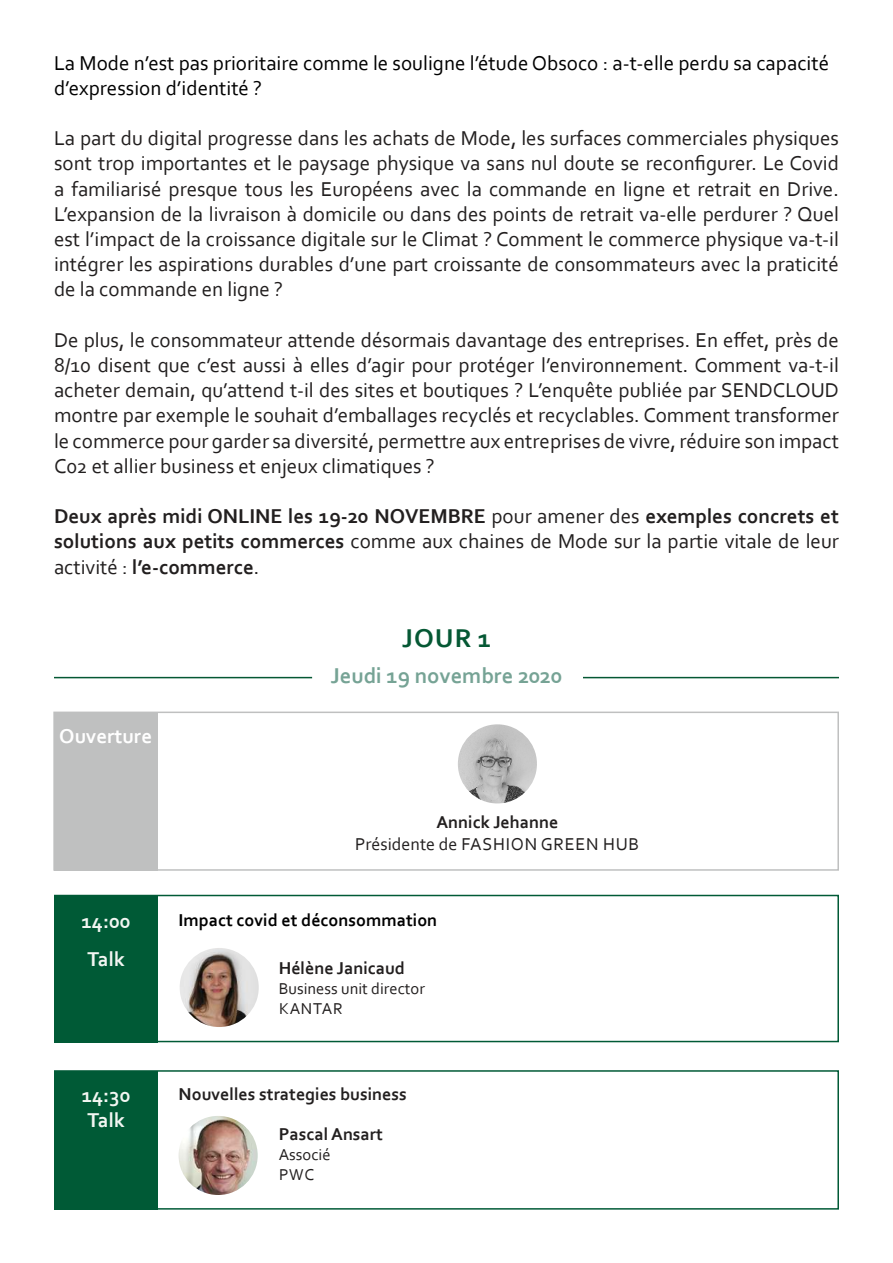
<style>
.page{position:relative;width:893px;height:1263px;background:#fff}
.page>*{position:absolute;margin:0;border:0;box-sizing:border-box;transform-origin:0 0}
.t1{font:700 27px "Corbel";color:#055834}
.t2{font:700 22.5px "Corbel";color:#76a395}
.t3{font:21px/25.2px "Corbel";color:#221f1f;text-align:justify}
.t4{font:700 21px/25.2px "Corbel";color:#221f1f;text-align:justify}
.t5{font:21px/25.2px "Corbel";color:#000}
.t6{font:700 21px/25.2px "Corbel";color:#f2f6f2}
.t7{font:700 21px "Corbel";color:#fff}
.t8{font:700 18px "Corbel";color:#221f1f}
.t9{font:700 18px "Corbel";color:#000}
.t10{font:18px "Corbel";letter-spacing:.02em;color:#221f1f}
.t11{font:16.5px/19.8px "Corbel";color:#221f1f}
.s1{font-weight:400}
</style>
<div class="page">
<hr style="left:54px;top:677px;width:258px;height:1px;background:#055834">
<hr style="left:583px;top:677px;width:256px;height:1px;background:#055834">
<div style="left:54px;top:1070px;width:785px;height:139px;border:2px solid #005a36"></div>
<div style="left:54px;top:1071px;width:103px;height:138px;background:#005a36"></div>
<img style="left:179px;top:1116px;width:79px;height:79px;border-radius:40px">
<div style="left:53px;top:711px;width:786px;height:160px;border:2px solid #bfc0c0"></div>
<div style="left:54px;top:895px;width:785px;height:147px;border:2px solid #005a36"></div>
<img style="left:180px;top:948px;width:79px;height:79px;border-radius:40px">
<div style="left:54px;top:896px;width:103px;height:146px;background:#005a36"></div>
<img style="left:458px;top:724px;width:79px;height:79px;border-radius:40px">
<div style="left:54px;top:712px;width:103px;height:159px;background:#bfc0c0"></div>
<p class="t5" style="left:54px;top:51px;width:777px">La Mode n’est pas prioritaire comme le souligne l’étude Obsoco : a-t-elle perdu sa capacité d’expression d’identité ?</p>
<p class="t3" style="left:54px;top:127px;width:786px">La part du digital progresse dans les achats de Mode, les surfaces commerciales physiques sont trop importantes et le paysage physique va sans nul doute se reconfigurer. Le Covid a familiarisé presque tous les Européens avec la commande en ligne et retrait en Drive.<br>L’expansion de la livraison à domicile ou dans des points de retrait va-elle perdurer ? Quel est l’impact de la croissance digitale sur le Climat ? Comment le commerce physique va-t-il intégrer les aspirations durables d’une part croissante de consommateurs avec la praticité de la commande en ligne ?</p>
<p class="t3" style="left:54px;top:327px;width:786px">De plus, le consommateur attende désormais davantage des entreprises. En effet, près de 8/10 disent que c’est aussi à elles d’agir pour protéger l’environnement. Comment va-t-il acheter demain, qu’attend t-il des sites et boutiques ? L’enquête publiée par SENDCLOUD montre par exemple le souhait d’emballages recyclés et recyclables. Comment transformer le commerce pour garder sa diversité, permettre aux entreprises de vivre, réduire son impact C02 et allier business et enjeux climatiques ?</p>
<p class="t4" style="left:54px;top:506px;width:786px">Deux après midi ONLINE les 19-20 NOVEMBRE <span class="s1">pour amener des</span> exemples concrets et solutions aux petits commerces <span class="s1">comme aux chaines de Mode sur la partie vitale de leur activité :</span> l’e-commerce<span class="s1">.</span></p>
<p class="t1" style="left:402px;top:628px;width:91px">JOUR 1</p>
<p class="t7" style="left:59px;top:728px;width:94px">Ouverture</p>
<p class="t2" style="left:331px;top:667px;width:233px">Jeudi 19 novembre 2020</p>
<p class="t6" style="left:82px;top:904px;width:51px;line-height:37.5px">14:00<br>Talk</p>
<p class="t8" style="left:436px;top:815px;width:123px">Annick Jehanne</p>
<p class="t10" style="left:355px;top:835px;width:285px">Présidente de FASHION GREEN HUB</p>
<p class="t9" style="left:179px;top:913px;width:260px">Impact covid et déconsommation</p>
<p class="t8" style="left:279px;top:961px;width:128px">Hélène Janicaud</p>
<p class="t11" style="left:279px;top:979px;width:148px">Business unit director<br>KANTAR</p>
<p class="t6" style="left:82px;top:1084px;width:50px">14:30<br>Talk</p>
<p class="t8" style="left:179px;top:1087px;width:230px">Nouvelles strategies business</p>
<p class="t8" style="left:279px;top:1127px;width:106px">Pascal Ansart</p>
<p class="t11" style="left:279px;top:1145px;width:53px">Associé<br>PWC</p>
</div>
